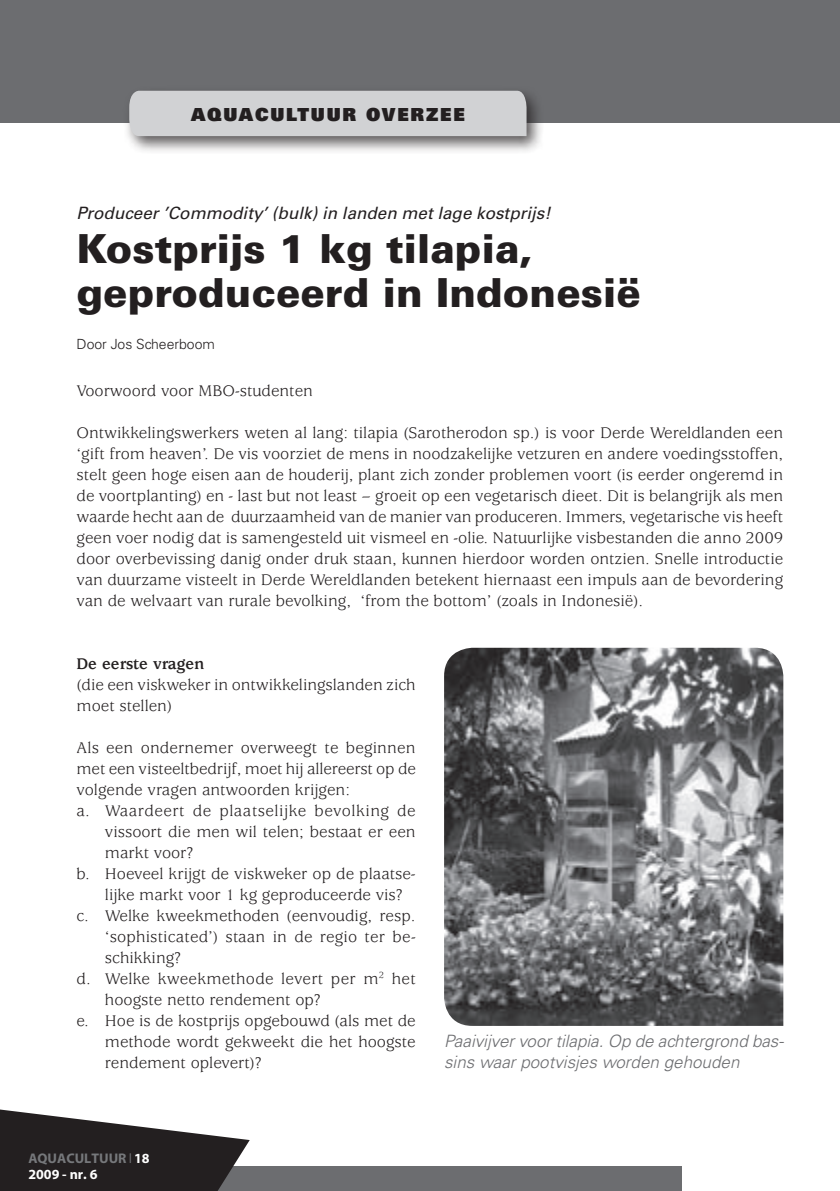
<style>
.page{position:relative;width:840px;height:1191px;background:#fff}
.page>*{position:absolute;margin:0;border:0;box-sizing:border-box;transform-origin:0 0}
.t1{font:900 40px/44px "Univers";color:#231f20}
.t2{font:900 18px "Univers";letter-spacing:.1em;color:#231f20}
.t3{font:17px/21px "Usherwood";color:#231f20}
.t4{font:italic 300 17px/21px "Univers";color:#6c6d70}
.t5{font:italic 17px "Univers";color:#231f20}
.t6{font:17px "Usherwood";letter-spacing:.03em;color:#231f20}
.t7{font:700 17px "Usherwood";color:#231f20}
.t8{font:700 14px/16px "Myriad";color:#76787b}
.t9{font:300 14px "Univers";color:#231f20}
.s1{color:#fff}
</style>
<div class="page">
<div style="left:0;top:1166px;width:680px;height:25px;background:#6c6d70"></div>
<svg style="left:0;top:1109px;width:249px;height:82px"></svg>
<div style="left:22px;top:1146px;width:143px;height:45px;background:#231f20"></div>
<div style="left:0;top:0;width:839px;height:123px;background:#6c6d70"></div>
<div style="left:122px;top:84px;width:421px;height:70px;background:#231f20;opacity:.75"></div>
<div style="left:129px;top:91px;width:397px;height:45px;background:#d1d2d4"></div>
<img style="left:444px;top:648px;width:338px;height:378px">
<p class="t2" style="left:191px;top:102px;width:275px">AQUACULTUUR OVERZEE</p>
<p class="t5" style="left:77px;top:203px;width:475px">Produceer ’Commodity’ (bulk) in landen met lage kostprijs!</p>
<h1 class="t1" style="left:76px;top:227px;width:565px">Kostprijs 1 kg tilapia, geproduceerd in Indonesië</h1>
<p class="t9" style="left:76px;top:336px;width:140px">Door Jos Scheerboom</p>
<p class="t3" style="left:76px;top:380px;width:238px">Voorwoord voor MBO-studenten</p>
<p class="t3" style="left:76px;top:422px;width:707px;text-align:justify">Ontwikkelingswerkers weten al lang: tilapia (Sarotherodon sp.) is voor Derde Wereldlanden een ‘gift from heaven’. De vis voorziet de mens in noodzakelijke vetzuren en andere voedingsstoffen, stelt geen hoge eisen aan de houderij, plant zich zonder problemen voort (is eerder ongeremd in de voortplanting) en - last but not least – groeit op een vegetarisch dieet. Dit is belangrijk als men waarde hecht aan de duurzaamheid van de manier van produceren. Immers, vegetarische vis heeft geen voer nodig dat is samengesteld uit vismeel en -olie. Natuurlijke visbestanden die anno 2009 door overbevissing danig onder druk staan, kunnen hierdoor worden ontzien. Snelle introductie van duurzame visteelt in Derde Wereldlanden betekent hiernaast een impuls aan de bevordering van de welvaart van rurale bevolking, ‘from the bottom’ (zoals in Indonesië).</p>
<p class="t7" style="left:76px;top:654px;width:129px">De eerste vragen</p>
<p class="t3" style="left:76px;top:674px;width:340px">(die een viskweker in ontwikkelingslanden zich moet stellen)</p>
<p class="t3" style="left:76px;top:737px;width:340px">Als een ondernemer overweegt te beginnen</p>
<p class="t3" style="left:76px;top:758px;width:341px">met een visteeltbedrijf, moet hij allereerst op de</p>
<p class="t3" style="left:76px;top:779px;width:275px">volgende vragen antwoorden krijgen:</p>
<p class="t6" style="left:76px;top:801px;width:340px">a. Waardeert de plaatselijke bevolking de</p>
<p class="t3" style="left:105px;top:821px;width:312px">vissoort die men wil telen; bestaat er een</p>
<p class="t3" style="left:105px;top:842px;width:90px">markt voor?</p>
<p class="t3" style="left:76px;top:863px;width:340px">b. Hoeveel krijgt de viskweker op de plaatse-</p>
<p class="t3" style="left:105px;top:884px;width:299px">lijke markt voor 1 kg geproduceerde vis?</p>
<p class="t3" style="left:76px;top:905px;width:340px">c. Welke kweekmethoden (eenvoudig, resp.</p>
<p class="t3" style="left:105px;top:926px;width:312px">‘sophisticated’) staan in de regio ter be-</p>
<p class="t3" style="left:105px;top:947px;width:78px">schikking?</p>
<p class="t3" style="left:76px;top:968px;width:340px">d. Welke kweekmethode levert per m<sup>2</sup> het</p>
<p class="t3" style="left:105px;top:989px;width:217px">hoogste netto rendement op?</p>
<p class="t3" style="left:77px;top:1010px;width:340px">e. Hoe is de kostprijs opgebouwd (als met de</p>
<p class="t3" style="left:105px;top:1031px;width:312px">methode wordt gekweekt die het hoogste</p>
<p class="t3" style="left:105px;top:1052px;width:158px">rendement oplevert)?</p>
<p class="t4" style="left:444px;top:1030px;width:341px">Paaivijver voor tilapia. Op de achtergrond bas&shy;sins waar pootvisjes worden gehouden</p>
<p class="t8" style="left:28px;top:1151px;width:123px">AQUACULTUUR ❘ <span class="s1">18<br>2009 - NR. 6</span></p>
</div>
